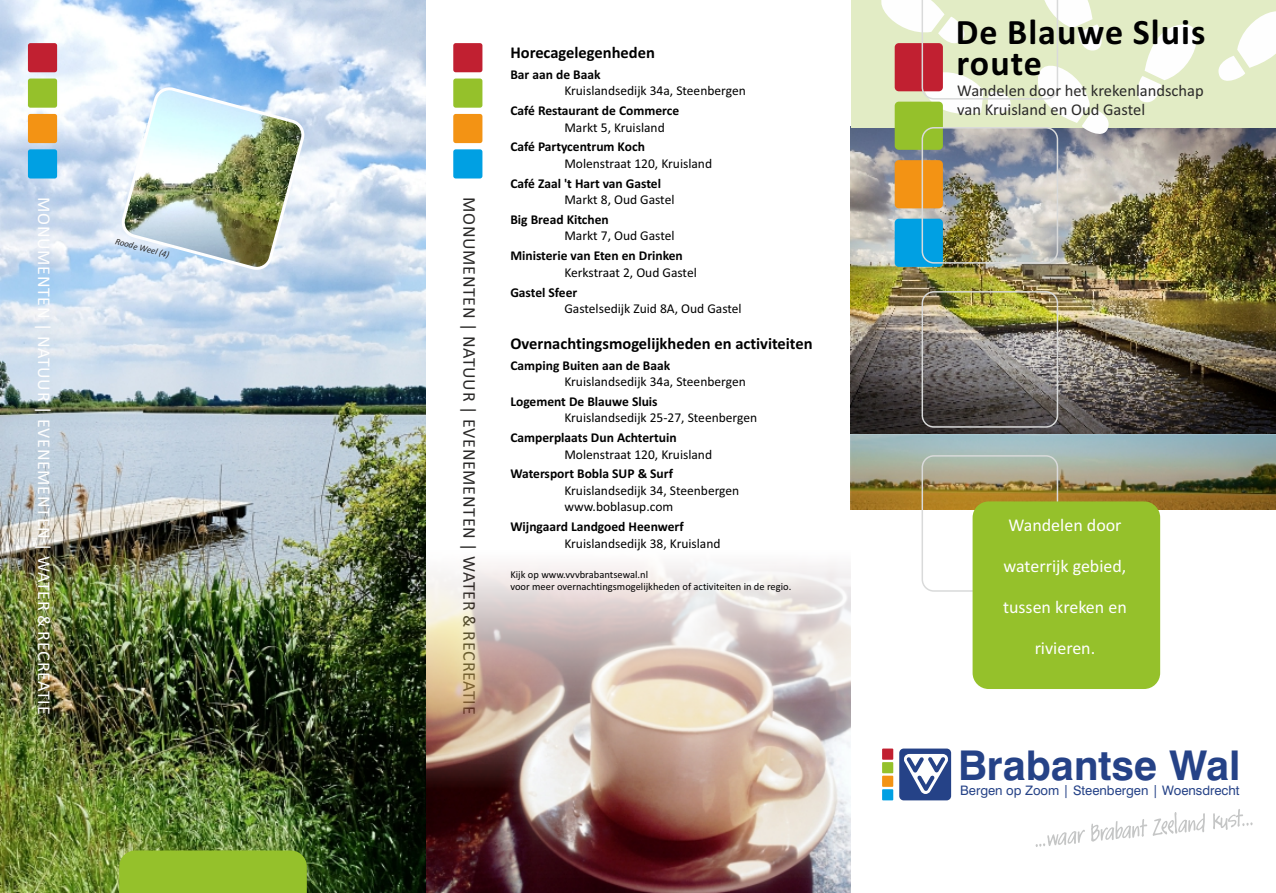
<style>
.page{position:relative;width:1276px;height:893px;background:#fff}
.page>*{position:absolute;margin:0;border:0;box-sizing:border-box;transform-origin:0 0}
.t1{font:700 40.95px "Swiss 721 BT";color:#254287}
.t2{font:700 36px "Calibri";letter-spacing:.03em;color:#000}
.t3{font:18px "Calibri";color:#fefefe}
.t4{font:18px "Calibri";letter-spacing:.04em;color:#2b2a29}
.t5{font:18px "Calibri";letter-spacing:.04em;color:#fefefe}
.t6{font:700 16.5px "Calibri";color:#000}
.t7{font:16.5px/18.6px "Calibri";color:#2b2a29}
.t8{font:13.5px "Calibri";color:#000}
.t9{font:700 13.5px "Calibri";color:#000}
.t10{font:13.05px "Swiss 721 BT";color:#254287}
.t11{font:10.5px/12.8px "Calibri";color:#000}
.t12{font:italic 9px "Calibri";color:#2b2a29}
</style>
<div class="page">
<img style="left:0;top:0;width:425px;height:893px">
<img style="left:850px;top:127px;width:426px;height:307px">
<div style="left:850px;top:0;width:426px;height:127px;background:#e2ecc5"></div>
<svg style="left:1137px;top:11px;width:139px;height:92px"></svg>
<img style="left:850px;top:434px;width:426px;height:76px">
<div style="left:453px;top:43px;width:29px;height:29px;background:#c12031;border-radius:2px"></div>
<div style="left:453px;top:114px;width:29px;height:29px;background:#f39314;border-radius:2px"></div>
<div style="left:453px;top:79px;width:29px;height:29px;background:#95c12b;border-radius:2px"></div>
<div style="left:453px;top:149px;width:29px;height:29px;background:#00a0e3;border-radius:2px"></div>
<svg style="left:1035px;top:809px;width:217px;height:38px"></svg>
<div style="left:899px;top:748px;width:52px;height:52px;background:#254287;border-radius:4px"></div>
<svg style="left:904px;top:754px;width:44px;height:40px"></svg>
<div style="left:882px;top:748px;width:11px;height:12px;background:#c12031"></div>
<div style="left:882px;top:776px;width:11px;height:11px;background:#f39314"></div>
<div style="left:882px;top:762px;width:11px;height:11px;background:#95c12b"></div>
<div style="left:882px;top:789px;width:11px;height:11px;background:#00a0e3"></div>
<div style="left:894px;top:160px;width:49px;height:48px;background:#f39314;border-radius:4px"></div>
<div style="left:894px;top:102px;width:49px;height:48px;background:#95c12b;border-radius:4px"></div>
<div style="left:894px;top:219px;width:49px;height:48px;background:#00a0e3;border-radius:4px"></div>
<div style="left:119px;top:850px;width:188px;height:43px;background:#95c12b"></div>
<svg style="left:859px;top:0;width:254px;height:140px"></svg>
<div style="left:921px;top:291px;width:137px;height:137px;border:2px solid #d9dada;border-radius:12px"></div>
<div style="left:921px;top:127px;width:137px;height:137px;border:2px solid #d9dada;border-radius:12px"></div>
<div style="left:921px;top:455px;width:137px;height:137px;border:2px solid #d9dada;border-radius:12px"></div>
<div style="left:972px;top:501px;width:188px;height:188px;background:#95c12b;border-radius:16px"></div>
<div style="left:28px;top:43px;width:29px;height:29px;background:#c12031;border-radius:2px"></div>
<div style="left:28px;top:114px;width:29px;height:29px;background:#f39314;border-radius:2px"></div>
<div style="left:28px;top:79px;width:29px;height:29px;background:#95c12b;border-radius:2px"></div>
<div style="left:28px;top:149px;width:29px;height:29px;background:#00a0e3;border-radius:2px"></div>
<img style="left:426px;top:565px;width:424px;height:328px">
<svg style="left:115px;top:80px;width:196px;height:197px"></svg>
<img style="left:123px;top:89px;width:180px;height:179px">
<h3 class="t5" style="left:52px;top:197px;width:519px;rotate:90deg">MONUMENTEN | NATUUR | EVENEMENTEN | WATER &amp; RECREATIE</h3>
<p class="t12" style="left:116px;top:238px;width:57px;rotate:14deg">Roode Weel (4)</p>
<h3 class="t4" style="left:477px;top:197px;width:519px;rotate:90deg">MONUMENTEN | NATUUR | EVENEMENTEN | WATER &amp; RECREATIE</h3>
<p class="t6" style="left:510px;top:46px;width:146px">Horecagelegenheden</p>
<p class="t9" style="left:510px;top:69px;width:92px">Bar aan de Baak</p>
<p class="t8" style="left:564px;top:85px;width:183px">Kruislandsedijk 34a, Steenbergen</p>
<p class="t9" style="left:510px;top:105px;width:170px">Café Restaurant de Commerce</p>
<p class="t9" style="left:510px;top:141px;width:136px">Café Partycentrum Koch</p>
<p class="t8" style="left:564px;top:158px;width:149px">Molenstraat 120, Kruisland</p>
<p class="t8" style="left:564px;top:122px;width:102px">Markt 5, Kruisland</p>
<p class="t9" style="left:510px;top:178px;width:152px">Café Zaal 't Hart van Gastel</p>
<p class="t8" style="left:564px;top:194px;width:112px">Markt 8, Oud Gastel</p>
<p class="t9" style="left:510px;top:214px;width:100px">Big Bread Kitchen</p>
<p class="t8" style="left:564px;top:230px;width:112px">Markt 7, Oud Gastel</p>
<p class="t9" style="left:510px;top:250px;width:174px">Ministerie van Eten en Drinken</p>
<p class="t8" style="left:564px;top:267px;width:134px">Kerkstraat 2, Oud Gastel</p>
<p class="t9" style="left:510px;top:286px;width:69px">Gastel Sfeer</p>
<p class="t8" style="left:564px;top:303px;width:179px">Gastelsedijk Zuid 8A, Oud Gastel</p>
<p class="t6" style="left:510px;top:336px;width:304px">Overnachtingsmogelijkheden en activiteiten</p>
<p class="t9" style="left:510px;top:359px;width:161px">Camping Buiten aan de Baak</p>
<p class="t8" style="left:564px;top:376px;width:183px">Kruislandsedijk 34a, Steenbergen</p>
<p class="t9" style="left:510px;top:396px;width:149px">Logement De Blauwe Sluis</p>
<p class="t8" style="left:564px;top:412px;width:194px">Kruislandsedijk 25-27, Steenbergen</p>
<p class="t9" style="left:510px;top:432px;width:168px">Camperplaats Dun Achtertuin</p>
<p class="t8" style="left:564px;top:448px;width:149px">Molenstraat 120, Kruisland</p>
<p class="t9" style="left:510px;top:468px;width:164px">Watersport Bobla SUP &amp; Surf</p>
<p class="t8" style="left:564px;top:485px;width:176px">Kruislandsedijk 34, Steenbergen</p>
<p class="t8" style="left:564px;top:501px;width:110px">www.boblasup.com</p>
<p class="t9" style="left:510px;top:521px;width:175px">Wijngaard Landgoed Heenwerf</p>
<p class="t8" style="left:564px;top:537px;width:158px">Kruislandsedijk 38, Kruisland</p>
<p class="t11" style="left:510px;top:569px;width:282px">Kijk op www.vvvbrabantsewal.nl<br>voor meer overnachtingsmogelijkheden of activiteiten in de regio.</p>
<h2 class="t2" style="left:956px;top:17px;width:251px">De Blauwe Sluis</h2>
<h2 class="t2" style="left:956px;top:48px;width:87px">route</h2>
<p class="t7" style="left:957px;top:83px;width:248px">Wandelen door het krekenlandschap van Kruisland en Oud Gastel</p>
<h3 class="t3" style="left:1008px;top:518px;width:115px">Wandelen door</h3>
<h3 class="t3" style="left:1003px;top:559px;width:124px">waterrijk gebied,</h3>
<h3 class="t3" style="left:1003px;top:599px;width:125px">tussen kreken en</h3>
<h3 class="t3" style="left:1034px;top:640px;width:62px">rivieren.</h3>
<h1 class="t1" style="left:958px;top:749px;width:284px">Brabantse Wal</h1>
<p class="t10" style="left:960px;top:785px;width:281px">Bergen op Zoom | Steenbergen | Woensdrecht</p>
</div>
